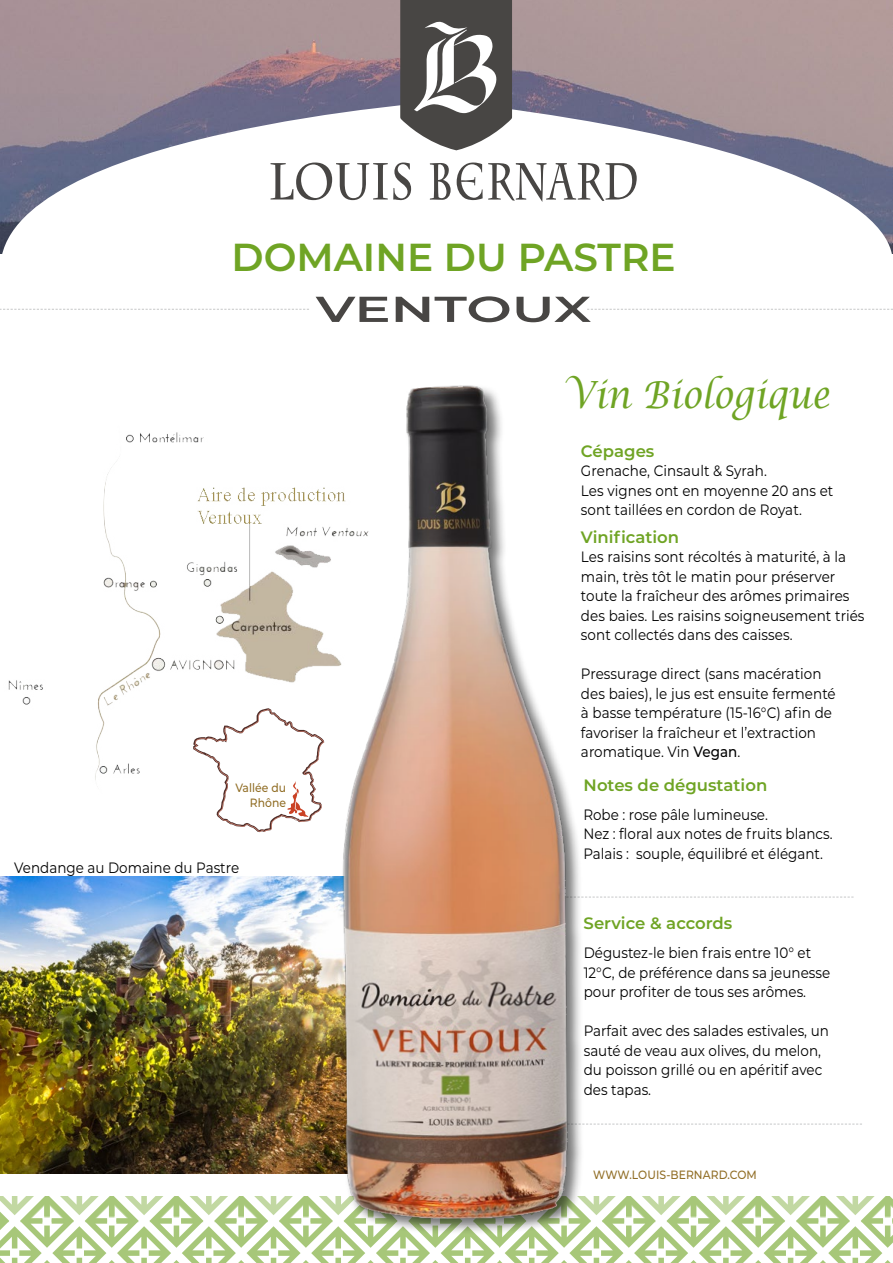
<style>
.page{position:relative;width:893px;height:1263px;background:#fff}
.page>*{position:absolute;margin:0;border:0;box-sizing:border-box;transform-origin:0 0}
.t1{font:600 39px "Montserrat";color:#6fa424}
.t2{font:italic 37.5px "Lucida Calligraphy";letter-spacing:.005em;color:#6fa424;scale:.9 1}
.t3{font:600 36px "Montserrat";letter-spacing:-.005em;color:#484644;scale:1.5 1}
.t4{font:600 16.5px "Montserrat";color:#6fa424}
.t5{font:15px/19.5px "Montserrat";color:#000;scale:.9 1}
.t6{font:500 12px/15px "Montserrat";letter-spacing:.005em;color:#916e26;text-align:right;scale:.9 1}
.s1{font-weight:500}
</style>
<div class="page">
<img style="left:0;top:0;width:893px;height:101px">
<svg style="left:0;top:101px;width:893px;height:153px"></svg>
<img style="left:8px;top:432px;width:313px;height:348px">
<svg style="left:193px;top:708px;width:128px;height:124px"></svg>
<svg style="left:0;top:1124px;width:893px;height:139px"></svg>
<div style="left:0;top:1125px;width:893px;height:70px;background:#fff"></div>
<svg style="left:586px;top:897px;width:267px;height:1px"></svg>
<img style="left:0;top:876px;width:321px;height:298px">
<img style="left:321px;top:385px;width:265px;height:839px">
<svg style="left:430px;top:163px;width:21px;height:37px"></svg>
<svg style="left:457px;top:163px;width:180px;height:39px"></svg>
<svg style="left:270px;top:162px;width:141px;height:38px"></svg>
<svg style="left:400px;top:0;width:112px;height:150px"></svg>
<svg style="left:587px;top:309px;width:306px;height:1px"></svg>
<svg style="left:0;top:309px;width:309px;height:1px"></svg>
<h1 class="t1" style="left:231px;top:229px;width:446px">DOMAINE DU PASTRE</h1>
<h3 class="t3" style="left:316px;top:284px;width:185px">VENTOUX</h3>
<h2 class="t2" style="left:563px;top:372px;width:297px">Vin Biologique</h2>
<p class="t6" style="left:235px;top:780px;width:58px">Vallée du<br>Rhône</p>
<p class="t5" style="left:14px;top:857px;width:251px">Vendange au Domaine du Pastre</p>
<p class="t4" style="left:581px;top:439px;width:75px">Cépages</p>
<p class="t5" style="left:581px;top:460px;width:282px">Grenache, Cinsault &amp; Syrah.<br>Les vignes ont en moyenne 20 ans et sont taillées en cordon de Royat.</p>
<p class="t4" style="left:581px;top:525px;width:100px">Vinification</p>
<p class="t5" style="left:581px;top:546px;width:317px">Les raisins sont récoltés à maturité, à la main, très tôt le matin pour préserver toute la fraîcheur des arômes primaires des baies. Les raisins soigneusement triés sont collectés dans des caisses.</p>
<p class="t5" style="left:581px;top:663px;width:285px">Pressurage direct (sans macération des baies), le jus est ensuite fermenté à basse température (15-16°C) afin de favoriser la fraîcheur et l’extraction aromatique. Vin <span class="s1">Vegan</span>.</p>
<p class="t4" style="left:584px;top:773px;width:185px">Notes de dégustation</p>
<p class="t5" style="left:583px;top:804px;width:278px">Robe : rose pâle lumineuse.<br>Nez : floral aux notes de fruits blancs.<br>Palais : souple, équilibré et élégant.</p>
<p class="t4" style="left:584px;top:911px;width:150px">Service &amp; accords</p>
<p class="t5" style="left:584px;top:942px;width:275px">Dégustez-le bien frais entre 10° et<br>12°C, de préférence dans sa jeunesse pour profiter de tous ses arômes.</p>
<p class="t5" style="left:584px;top:1020px;width:274px">Parfait avec des salades estivales, un sauté de veau aux olives, du melon, du poisson grillé ou en apéritif avec des tapas.</p>
<p class="t6" style="left:593px;top:1166px;width:183px">WWW.LOUIS-BERNARD.COM</p>
</div>
